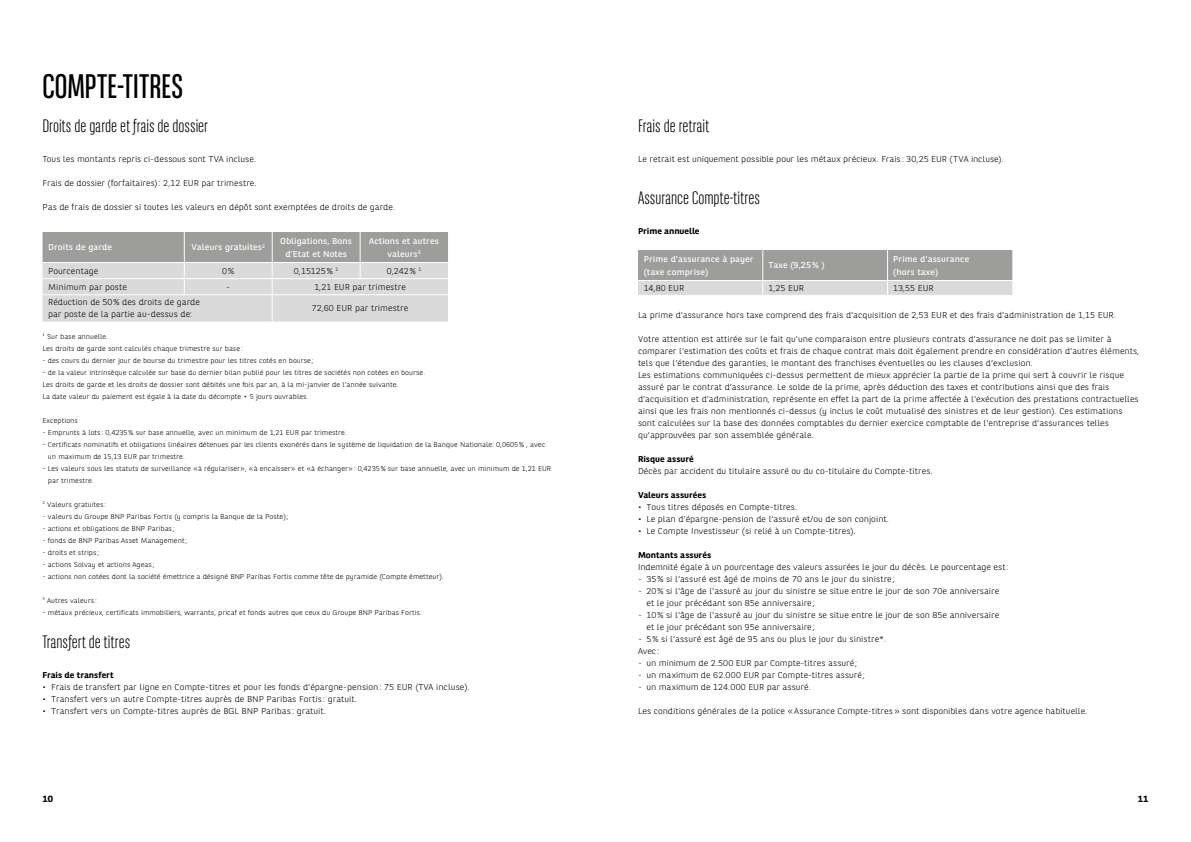
<style>
.page{position:relative;width:1191px;height:842px;background:#fff}
.page>*{position:absolute;margin:0;border:0;box-sizing:border-box;transform-origin:0 0}
.t1{font:34px "BNPP Sans Condensed";letter-spacing:-.005em;color:#000}
.t2{font:300 18px "BNPP Sans Condensed";letter-spacing:.01em;color:#000}
.t3{font:700 9px "BNPP Square";color:#000}
.t4{font:300 8.5px/12px "BNPP Square";color:#000}
.t5{font:8.5px/12.8px "BNPP Square";letter-spacing:.01em;color:#fff;text-align:center}
.t6{font:700 8.5px "BNPP Square";color:#000}
.t7{font:300 7px/12px "BNPP Square";color:#000}
</style>
<div class="page">
<svg style="left:43px;top:232px;width:405px;height:90px;background:#c6c6c6"></svg>
<hr style="left:360px;top:294px;width:88px;height:1px;background:#fff">
<hr style="left:184px;top:232px;width:1px;height:30px;background:#fff">
<hr style="left:272px;top:232px;width:1px;height:30px;background:#fff">
<hr style="left:360px;top:232px;width:1px;height:30px;background:#fff">
<hr style="left:43px;top:262px;width:141px;height:1px;background:#fff">
<hr style="left:184px;top:262px;width:88px;height:1px;background:#fff">
<hr style="left:272px;top:262px;width:88px;height:1px;background:#fff">
<hr style="left:360px;top:262px;width:88px;height:1px;background:#fff">
<svg style="left:638px;top:250px;width:374px;height:45px;background:#b0b0b0"></svg>
<hr style="left:762px;top:250px;width:1px;height:30px;background:#fff">
<hr style="left:887px;top:250px;width:1px;height:30px;background:#fff">
<hr style="left:638px;top:280px;width:125px;height:1px;background:#fff">
<hr style="left:763px;top:280px;width:124px;height:1px;background:#fff">
<hr style="left:887px;top:280px;width:125px;height:1px;background:#fff">
<h1 class="t1" style="left:43px;top:64px;width:142px">COMPTE-TITRES</h1>
<h2 class="t2" style="left:43px;top:115px;width:167px">Droits de garde et frais de dossier</h2>
<p class="t4" style="left:43px;top:152px;width:215px">Tous les montants repris ci-dessous sont TVA incluse.</p>
<p class="t4" style="left:43px;top:176px;width:216px">Frais de dossier (forfaitaires): 2,12 EUR par trimestre.</p>
<p class="t4" style="left:43px;top:200px;width:354px">Pas de frais de dossier si toutes les valeurs en dépôt sont exemptées de droits de garde.</p>
<p class="t5" style="left:48px;top:240px;width:65px">Droits de garde</p>
<p class="t5" style="left:191px;top:240px;width:75px">Valeurs gratuites<sup>2</sup></p>
<p class="t5" style="left:280px;top:234px;width:73px">Obligations, Bons d’Etat et Notes</p>
<p class="t5" style="left:369px;top:234px;width:71px">Actions et autres valeurs<sup>3</sup></p>
<p class="t4" style="left:48px;top:264px;width:52px">Pourcentage</p>
<p class="t4" style="left:222px;top:264px;width:14px">0%</p>
<p class="t4" style="left:294px;top:264px;width:46px">0,15125% <sup>1</sup></p>
<p class="t4" style="left:387px;top:264px;width:36px">0,242% <sup>1</sup></p>
<p class="t4" style="left:48px;top:280px;width:80px">Minimum par poste</p>
<p class="t4" style="left:226px;top:280px;width:6px">-</p>
<p class="t4" style="left:314px;top:280px;width:93px">1,21 EUR par trimestre</p>
<p class="t4" style="left:48px;top:296px;width:153px">Réduction de 50% des droits de garde par poste de la partie au-dessus de:</p>
<p class="t4" style="left:312px;top:302px;width:98px">72,60 EUR par trimestre</p>
<p class="t7" style="left:43px;top:330px;width:202px"><sup>1</sup> Sur base annuelle.<br>Les droits de garde sont calculés chaque trimestre sur base:</p>
<p class="t7" style="left:43px;top:354px;width:273px">- des cours du dernier jour de bourse du trimestre pour les titres cotés en bourse;</p>
<p class="t7" style="left:43px;top:366px;width:384px">- de la valeur intrinsèque calculée sur base du dernier bilan publié pour les titres de sociétés non cotées en bourse.<br>Les droits de garde et les droits de dossier sont débités une fois par an, à la mi-janvier de l’année suivante.<br>La date valeur du paiement est égale à la date du décompte + 5 jours ouvrables.</p>
<p class="t7" style="left:43px;top:414px;width:37px">Exceptions</p>
<p class="t7" style="left:43px;top:426px;width:306px">- Emprunts à lots : 0,4235% sur base annuelle, avec un minimum de 1,21 EUR par trimestre.</p>
<p class="t7" style="left:48px;top:438px;width:499px;text-indent:-5px">- Certificats nominatifs et obligations linéaires détenues par les clients exonérés dans le système de liquidation de la Banque Nationale: 0,0605% , avec un maximum de 15,13 EUR par trimestre.</p>
<p class="t7" style="left:48px;top:462px;width:504px;text-indent:-5px">- Les valeurs sous les statuts de surveillance «à régulariser», «à encaisser» et «à échanger»: 0,4235% sur base annuelle, avec un minimum de 1,21 EUR par trimestre.</p>
<p class="t7" style="left:43px;top:498px;width:65px"><sup>2</sup> Valeurs gratuites :</p>
<p class="t7" style="left:43px;top:510px;width:247px">- valeurs du Groupe BNP Paribas Fortis (y compris la Banque de la Poste);</p>
<p class="t7" style="left:43px;top:522px;width:134px">- actions et obligations de BNP Paribas ;</p>
<p class="t7" style="left:43px;top:534px;width:146px">- fonds de BNP Paribas Asset Management;</p>
<p class="t7" style="left:43px;top:546px;width:58px">- droits et strips ;</p>
<p class="t7" style="left:43px;top:558px;width:113px">- actions Solvay et actions Ageas ;</p>
<p class="t7" style="left:43px;top:570px;width:403px">- actions non cotées dont la société émettrice a désigné BNP Paribas Fortis comme tête de pyramide (Compte émetteur).</p>
<p class="t7" style="left:43px;top:594px;width:56px"><sup>3</sup> Autres valeurs :</p>
<p class="t7" style="left:43px;top:606px;width:381px">- métaux précieux, certificats immobiliers, warrants, pricaf et fonds autres que ceux du Groupe BNP Paribas Fortis.</p>
<h2 class="t2" style="left:43px;top:631px;width:89px">Transfert de titres</h2>
<p class="t6" style="left:43px;top:669px;width:73px">Frais de transfert</p>
<p class="t4" style="left:43px;top:680px;width:429px">• Frais de transfert par ligne en Compte-titres et pour les fonds d’épargne-pension: 75 EUR (TVA incluse).</p>
<p class="t4" style="left:43px;top:692px;width:316px">• Transfert vers un autre Compte-titres auprès de BNP Paribas Fortis : gratuit.</p>
<p class="t4" style="left:43px;top:704px;width:285px">• Transfert vers un Compte-titres auprès de BGL BNP Paribas : gratuit.</p>
<h2 class="t2" style="left:638px;top:115px;width:73px">Frais de retrait</h2>
<p class="t4" style="left:638px;top:152px;width:367px">Le retrait est uniquement possible pour les métaux précieux. Frais: 30,25 EUR (TVA incluse).</p>
<h2 class="t2" style="left:638px;top:187px;width:123px">Assurance Compte-titres</h2>
<p class="t6" style="left:638px;top:225px;width:63px">Prime annuelle</p>
<p class="t5" style="left:643px;top:252px;width:111px;text-align:left">Prime d’assurance à payer (taxe comprise)</p>
<p class="t5" style="left:768px;top:258px;width:58px">Taxe (9,25% )</p>
<p class="t5" style="left:893px;top:252px;width:78px;text-align:left">Prime d’assurance (hors taxe)</p>
<p class="t4" style="left:643px;top:281px;width:42px">14,80 EUR</p>
<p class="t4" style="left:768px;top:281px;width:37px">1,25 EUR</p>
<p class="t4" style="left:893px;top:281px;width:42px">13,55 EUR</p>
<p class="t4" style="left:638px;top:308px;width:479px">La prime d’assurance hors taxe comprend des frais d’acquisition de 2,53 EUR et des frais d’administration de 1,15 EUR.</p>
<p class="t4" style="left:638px;top:332px;width:503px">Votre attention est attirée sur le fait qu’une comparaison entre plusieurs contrats d’assurance ne doit pas se limiter à comparer l’estimation des coûts et frais de chaque contrat mais doit également prendre en considération d’autres éléments, tels que l’étendue des garanties, le montant des franchises éventuelles ou les clauses d’exclusion.<br>Les estimations communiquées ci-dessus permettent de mieux apprécier la partie de la prime qui sert à couvrir le risque assuré par le contrat d’assurance. Le solde de la prime, après déduction des taxes et contributions ainsi que des frais d’acquisition et d’administration, représente en effet la part de la prime affectée à l’exécution des prestations contractuelles ainsi que les frais non mentionnés ci-dessus (y inclus le coût mutualisé des sinistres et de leur gestion). Ces estimations sont calculées sur la base des données comptables du dernier exercice comptable de l’entreprise d’assurances telles qu’approuvées par son assemblée générale.</p>
<p class="t6" style="left:638px;top:453px;width:57px">Risque assuré</p>
<p class="t4" style="left:638px;top:464px;width:296px">Décès par accident du titulaire assuré ou du co-titulaire du Compte-titres.</p>
<p class="t6" style="left:638px;top:489px;width:70px">Valeurs assurées</p>
<p class="t4" style="left:638px;top:500px;width:161px">• Tous titres déposés en Compte-titres.</p>
<p class="t4" style="left:638px;top:512px;width:252px">• Le plan d’épargne-pension de l’assuré et/ou de son conjoint.</p>
<p class="t4" style="left:638px;top:524px;width:219px">• Le Compte Investisseur (si relié à un Compte-titres).</p>
<p class="t6" style="left:638px;top:549px;width:75px">Montants assurés</p>
<p class="t4" style="left:638px;top:560px;width:372px">Indemnité égale à un pourcentage des valeurs assurées le jour du décès. Le pourcentage est:</p>
<p class="t4" style="left:638px;top:572px;width:258px">- 35% si l’assuré est âgé de moins de 70 ans le jour du sinistre;</p>
<p class="t4" style="left:646px;top:584px;width:354px;text-indent:-8px">- 20% si l’âge de l’assuré au jour du sinistre se situe entre le jour de son 70e anniversaire et le jour précédant son 85e anniversaire;</p>
<p class="t4" style="left:646px;top:608px;width:354px;text-indent:-8px">- 10% si l’âge de l’assuré au jour du sinistre se situe entre le jour de son 85e anniversaire et le jour précédant son 95e anniversaire;</p>
<p class="t4" style="left:638px;top:632px;width:250px">- 5% si l’assuré est âgé de 95 ans ou plus le jour du sinistre*.<br>Avec:</p>
<p class="t4" style="left:638px;top:656px;width:221px">- un minimum de 2.500 EUR par Compte-titres assuré;</p>
<p class="t4" style="left:638px;top:668px;width:228px">- un maximum de 62.000 EUR par Compte-titres assuré;</p>
<p class="t4" style="left:638px;top:680px;width:174px">- un maximum de 124.000 EUR par assuré.</p>
<p class="t4" style="left:638px;top:704px;width:451px">Les conditions générales de la police «Assurance Compte-titres» sont disponibles dans votre agence habituelle.</p>
<p class="t3" style="left:43px;top:792px;width:12px">10</p>
<p class="t3" style="left:1137px;top:792px;width:12px">11</p>
</div>
